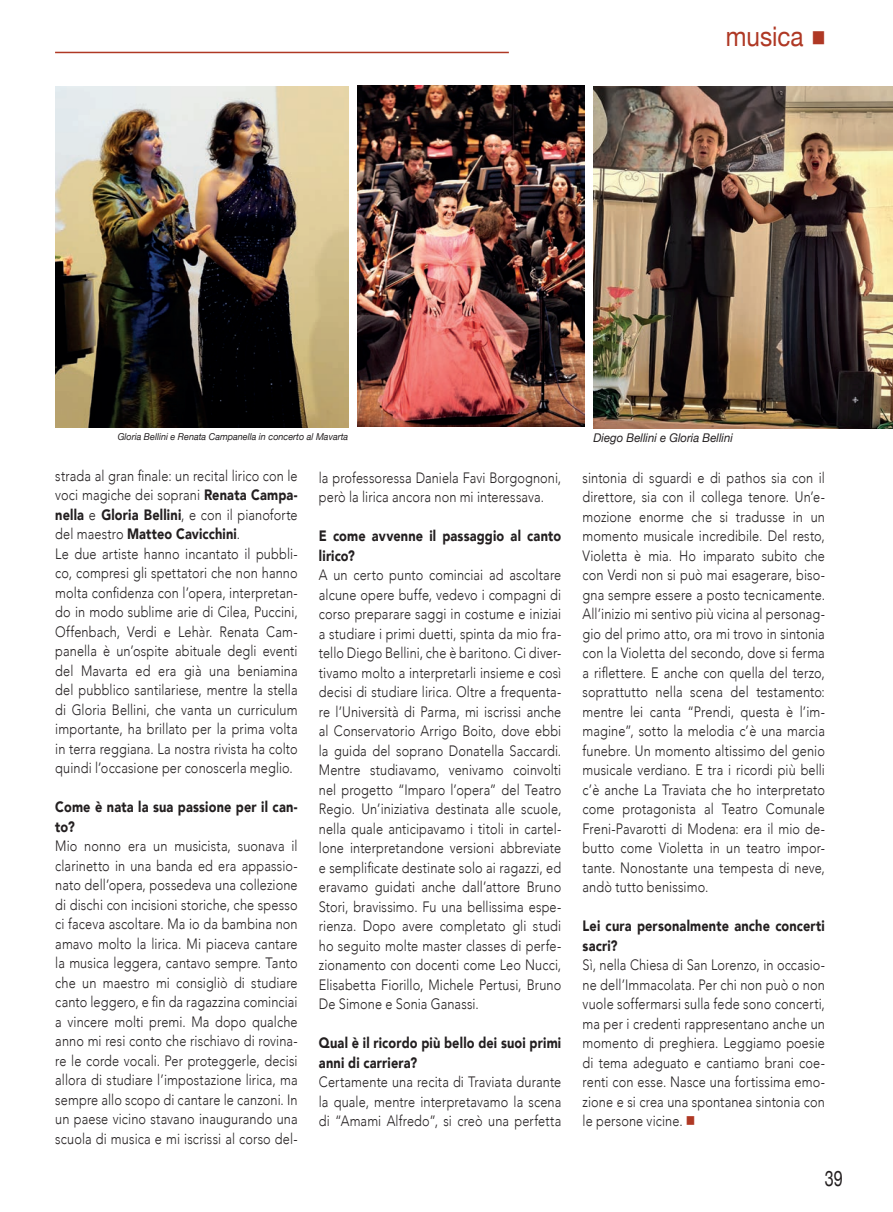
<style>
.page{position:relative;width:893px;height:1212px;background:#fff}
.page>*{position:absolute;margin:0;border:0;box-sizing:border-box;transform-origin:0 0}
.t1{font:27px "Helvetica Neue";color:#af3824;scale:.9 1}
.t2{font:21.6px "Helvetica Neue";color:#231f20;scale:.75 1}
.t3{font:300 15px/19.5px "Avenir";letter-spacing:.01em;color:#231f20;text-align:justify;scale:.85 1}
.t4{font:900 15px/19.5px "Avenir";letter-spacing:.015em;color:#231f20;scale:.85 1}
.t5{font:italic 12px "Helvetica Neue";color:#231f20;scale:.95 1}
.t6{font:italic 9.45px "Helvetica Neue";color:#231f20;scale:.95 1}
.s1{font-weight:900}
.s2{color:#af3824}
</style>
<div class="page">
<hr style="left:55px;top:52px;width:454px;height:1px;background:#af3824">
<img style="left:357px;top:85px;width:228px;height:342px">
<img style="left:56px;top:86px;width:292px;height:342px">
<img style="left:594px;top:86px;width:299px;height:342px">
<h1 class="t1" style="left:726px;top:17px;width:112px">musica ■</h1>
<p class="t6" style="left:118px;top:430px;width:244px">Gloria Bellini e Renata Campanella in concerto al Mavarta</p>
<p class="t3" style="left:55px;top:466px;width:287px;text-align:left">strada al gran finale: un recital lirico con le voci magiche dei soprani <span class="s1">Renata Campa&shy;nella</span> e <span class="s1">Gloria Bellini</span>, e con il pianoforte del maestro <span class="s1">Matteo Cavicchini</span>.<br>Le due artiste hanno incantato il pubbli&shy;co, compresi gli spettatori che non hanno molta confidenza con l’opera, interpretan&shy;do in modo sublime arie di Cilea, Puccini, Offenbach, Verdi e Lehàr. Renata Cam&shy;panella è un’ospite abituale degli eventi del Mavarta ed era già una beniamina del pubblico santilariese, mentre la stella di Gloria Bellini, che vanta un curriculum importante, ha brillato per la prima volta in terra reggiana. La nostra rivista ha colto quindi l’occasione per conoscerla meglio.</p>
<p class="t4" style="left:55px;top:797px;width:287px">Come è nata la sua passione per il can&shy;to?</p>
<p class="t3" style="left:55px;top:836px;width:287px">Mio nonno era un musicista, suonava il clarinetto in una banda ed era appassio&shy;nato dell’opera, possedeva una collezione di dischi con incisioni storiche, che spesso ci faceva ascoltare. Ma io da bambina non amavo molto la lirica. Mi piaceva cantare la musica leggera, cantavo sempre. Tanto che un maestro mi consigliò di studiare canto leggero, e fin da ragazzina cominciai a vincere molti premi. Ma dopo qualche anno mi resi conto che rischiavo di rovina&shy;re le corde vocali. Per proteggerle, decisi allora di studiare l’impostazione lirica, ma sempre allo scopo di cantare le canzoni. In un paese vicino stavano inaugurando una scuola di musica e mi iscrissi al corso del-</p>
<p class="t3" style="left:319px;top:468px;width:287px">la professoressa Daniela Favi Borgognoni, però la lirica ancora non mi interessava.</p>
<p class="t4" style="left:319px;top:526px;width:287px">E come avvenne il passaggio al canto lirico?</p>
<p class="t3" style="left:319px;top:565px;width:287px">A un certo punto cominciai ad ascoltare alcune opere buffe, vedevo i compagni di corso preparare saggi in costume e iniziai a studiare i primi duetti, spinta da mio fra&shy;tello Diego Bellini, che è baritono. Ci diver&shy;tivamo molto a interpretarli insieme e così decisi di studiare lirica. Oltre a frequenta&shy;re l’Università di Parma, mi iscrissi anche al Conservatorio Arrigo Boito, dove ebbi la guida del soprano Donatella Saccardi.<br>Mentre studiavamo, venivamo coinvolti nel progetto “Imparo l’opera” del Teatro Regio. Un’iniziativa destinata alle scuole, nella quale anticipavamo i titoli in cartel&shy;lone interpretandone versioni abbreviate e semplificate destinate solo ai ragazzi, ed eravamo guidati anche dall’attore Bruno Stori, bravissimo. Fu una bellissima espe&shy;rienza. Dopo avere completato gli studi ho seguito molte master classes di perfe&shy;zionamento con docenti come Leo Nucci, Elisabetta Fiorillo, Michele Pertusi, Bruno De Simone e Sonia Ganassi.</p>
<p class="t4" style="left:319px;top:1033px;width:287px">Qual è il ricordo più bello dei suoi primi anni di carriera?</p>
<p class="t3" style="left:319px;top:1072px;width:287px">Certamente una recita di Traviata durante la quale, mentre interpretavamo la scena di “Amami Alfredo”, si creò una perfetta</p>
<p class="t5" style="left:594px;top:429px;width:148px">Diego Bellini e Gloria Bellini</p>
<p class="t3" style="left:583px;top:468px;width:287px">sintonia di sguardi e di pathos sia con il direttore, sia con il collega tenore. Un’e&shy;mozione enorme che si tradusse in un momento musicale incredibile. Del resto, Violetta è mia. Ho imparato subito che con Verdi non si può mai esagerare, biso&shy;gna sempre essere a posto tecnicamente.<br>All’inizio mi sentivo più vicina al personag&shy;gio del primo atto, ora mi trovo in sintonia con la Violetta del secondo, dove si ferma a riflettere. E anche con quella del terzo, soprattutto nella scena del testamento: mentre lei canta “Prendi, questa è l’im&shy;magine”, sotto la melodia c’è una marcia funebre. Un momento altissimo del genio musicale verdiano. E tra i ricordi più belli c’è anche La Traviata che ho interpretato come protagonista al Teatro Comunale Freni-Pavarotti di Modena: era il mio de&shy;butto come Violetta in un teatro impor&shy;tante. Nonostante una tempesta di neve, andò tutto benissimo.</p>
<p class="t4" style="left:583px;top:916px;width:287px">Lei cura personalmente anche concerti sacri?</p>
<p class="t3" style="left:583px;top:955px;width:287px">Sì, nella Chiesa di San Lorenzo, in occasio&shy;ne dell’Immacolata. Per chi non può o non vuole soffermarsi sulla fede sono concerti, ma per i credenti rappresentano anche un momento di preghiera. Leggiamo poesie di tema adeguato e cantiamo brani coe&shy;renti con esse. Nasce una fortissima emo&shy;zione e si crea una spontanea sintonia con le persone vicine. <span class="s2">■</span></p>
<h2 class="t2" style="left:825px;top:1162px;width:26px">39</h2>
</div>
